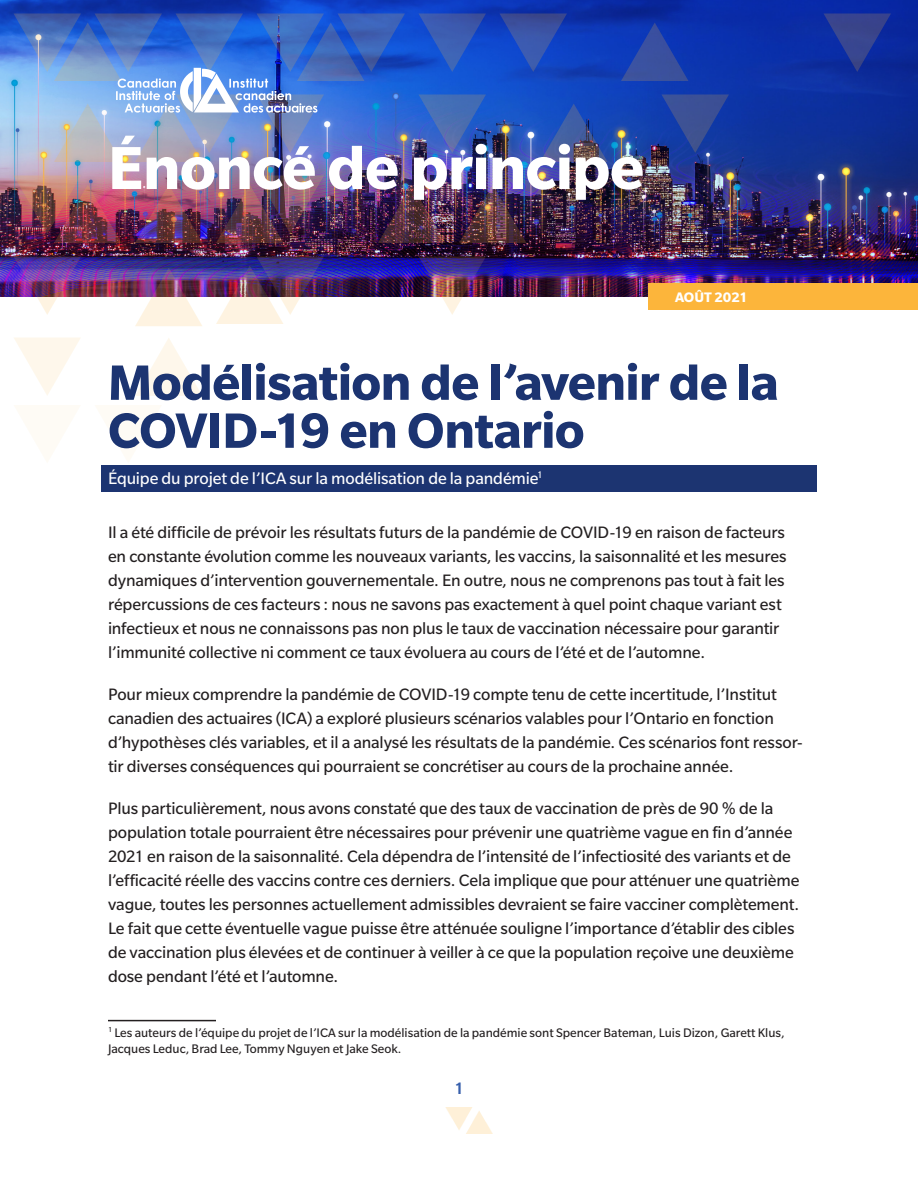
<style>
.page{position:relative;width:918px;height:1188px;background:#fff}
.page>*{position:absolute;margin:0;border:0;box-sizing:border-box;transform-origin:0 0}
.t1{font:700 66px "Slate Std";letter-spacing:-.01em;color:#fff}
.t2{font:700 54px/48px "Slate Std";letter-spacing:-.01em;color:#1c3471}
.t3{font:18px/24px "Slate Std";letter-spacing:-.01em;color:#231f20}
.p_authors{font:18px "Slate Std";letter-spacing:-.01em;color:#fff}
.t4{font:500 18px "Slate Std";color:#375fac}
.p_date{font:700 15px "Slate Std";letter-spacing:-.01em;color:#fff}
.Footnote{font:13.5px/16.2px "Slate Std";color:#231f20}
</style>
<div class="page">
<img style="left:0;top:0;width:918px;height:297px">
<svg style="left:446px;top:1107px;width:47px;height:27px"></svg>
<img style="left:14px;top:256px;width:67px;height:59px">
<svg style="left:14px;top:338px;width:66px;height:57px"></svg>
<svg style="left:662px;top:94px;width:67px;height:59px;background:#27449b"></svg>
<svg style="left:621px;top:23px;width:67px;height:58px;background:#2343a9"></svg>
<svg style="left:824px;top:14px;width:67px;height:58px;background:#213795"></svg>
<img style="left:135px;top:185px;width:67px;height:58px">
<img style="left:135px;top:268px;width:67px;height:58px">
<svg style="left:135px;top:338px;width:67px;height:58px"></svg>
<svg style="left:500px;top:14px;width:67px;height:58px;background:#244bb4"></svg>
<img style="left:459px;top:185px;width:67px;height:58px">
<svg style="left:418px;top:14px;width:68px;height:58px;background:#2654c0"></svg>
<svg style="left:418px;top:94px;width:68px;height:59px;background:#3b63b5"></svg>
<img style="left:418px;top:256px;width:68px;height:59px">
<svg style="left:540px;top:104px;width:68px;height:58px;background:#3453a2"></svg>
<img style="left:216px;top:176px;width:108px;height:67px">
<img style="left:216px;top:256px;width:108px;height:68px">
<img style="left:14px;top:176px;width:108px;height:67px">
<img style="left:378px;top:185px;width:68px;height:58px">
<div style="left:101px;top:465px;width:716px;height:27px;background:#1c3471"></div>
<hr style="left:108px;top:1020px;width:108px;height:1px;background:#231f20">
<div style="left:648px;top:284px;width:270px;height:26px;background:#fcb53b"></div>
<img style="left:14px;top:14px;width:391px;height:148px">
<h1 class="t1" style="left:108px;top:132px;width:538px">Énoncé de principe</h1>
<p class="p_date" style="left:675px;top:289px;width:74px">AOÛT 2021</p>
<p class="t2" style="left:108px;top:358px;width:672px">Modélisation de l’avenir de la<br>COVID-19 en Ontario</p>
<p class="p_authors" style="left:108px;top:469px;width:436px">Équipe du projet de l’ICA sur la modélisation de la pandémie<sup>1</sup></p>
<p class="t3" style="left:108px;top:520px;width:680px">Il a été difficile de prévoir les résultats futurs de la pandémie de COVID-19 en raison de facteurs en constante évolution comme les nouveaux variants, les vaccins, la saisonnalité et les mesures dynamiques d’intervention gouvernementale. En outre, nous ne comprenons pas tout à fait les répercussions de ces facteurs : nous ne savons pas exactement à quel point chaque variant est infectieux et nous ne connaissons pas non plus le taux de vaccination nécessaire pour garantir l’immunité collective ni comment ce taux évoluera au cours de l’été et de l’automne.</p>
<p class="t3" style="left:108px;top:682px;width:696px">Pour mieux comprendre la pandémie de COVID-19 compte tenu de cette incertitude, l’Institut canadien des actuaires (ICA) a exploré plusieurs scénarios valables pour l’Ontario en fonction d’hypothèses clés variables, et il a analysé les résultats de la pandémie. Ces scénarios font ressor&shy;tir diverses conséquences qui pourraient se concrétiser au cours de la prochaine année.</p>
<p class="t3" style="left:108px;top:796px;width:693px">Plus particulièrement, nous avons constaté que des taux de vaccination de près de 90 % de la population totale pourraient être nécessaires pour prévenir une quatrième vague en fin d’année 2021 en raison de la saisonnalité. Cela dépendra de l’intensité de l’infectiosité des variants et de l’efficacité réelle des vaccins contre ces derniers. Cela implique que pour atténuer une quatrième vague, toutes les personnes actuellement admissibles devraient se faire vacciner complètement.<br>Le fait que cette éventuelle vague puisse être atténuée souligne l’importance d’établir des cibles de vaccination plus élevées et de continuer à veiller à ce que la population reçoive une deuxième dose pendant l’été et l’automne.</p>
<p class="Footnote" style="left:108px;top:1024px;width:678px"><sup>1</sup> Les auteurs de l’équipe du projet de l’ICA sur la modélisation de la pandémie sont Spencer Bateman, Luis Dizon, Garett Klus,<br>Jacques Leduc, Brad Lee, Tommy Nguyen et Jake Seok.</p>
<p class="t4" style="left:454px;top:1078px;width:11px">1</p>
</div>
